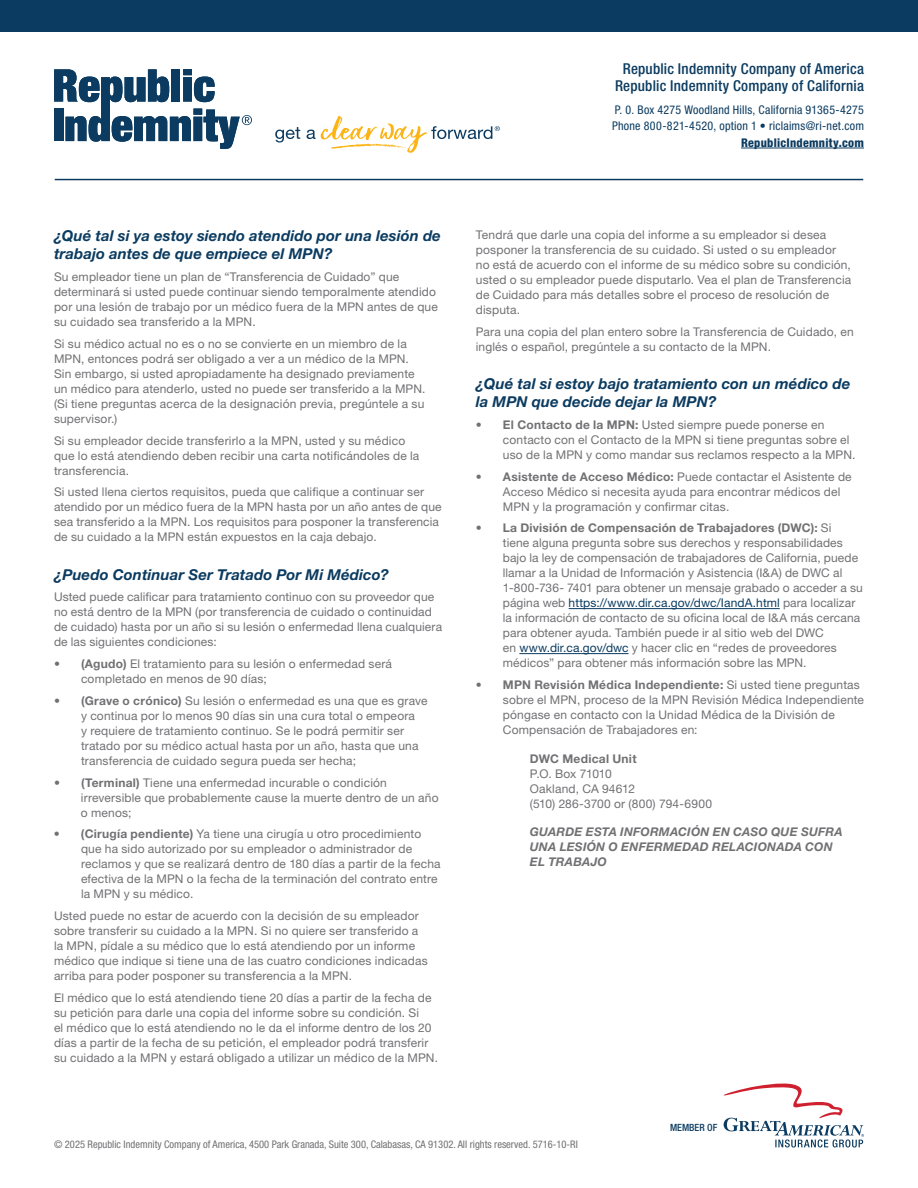
<style>
.page{position:relative;width:918px;height:1188px;background:#fff}
.page>*{position:absolute;margin:0;border:0;box-sizing:border-box;transform-origin:0 0}
.t1{font:italic 700 15px/18px "Helvetica Neue LT Std";letter-spacing:.005em;color:#0b3b60}
.t2{font:500 condensed 15px/16.5px "Helvetica Neue LT Std";letter-spacing:.015em;color:#0b3b60;text-align:center}
.t3{font:12px/15px "Helvetica Neue LT Std";letter-spacing:.01em;color:#717073}
.t4{font:condensed 12px/16.5px "Helvetica Neue LT Std";letter-spacing:.02em;color:#0b3b60}
.t5{font:italic 700 12px/15px "Helvetica Neue LT Std";letter-spacing:.02em;color:#717073}
.t6{font:800 condensed 12px "Helvetica Neue LT Std";letter-spacing:.02em;color:#0b3b60}
.t7{font:700 12px "Helvetica Neue LT Std";letter-spacing:.025em;color:#717073}
.t8{font:condensed 10.5px "Helvetica Neue LT Std";color:#717073}
.t9{font:500 condensed 9.9px "Helvetica Neue LT Std";color:#0b3b60}
.s1{font-weight:700}
.s2{color:#0b3b60}
</style>
<div class="page">
<div style="left:0;top:0;width:918px;height:31px;background:#0b3b60"></div>
<svg style="left:54px;top:69px;width:198px;height:80px"></svg>
<svg style="left:275px;top:127px;width:25px;height:16px"></svg>
<svg style="left:307px;top:130px;width:8px;height:9px"></svg>
<svg style="left:321px;top:115px;width:179px;height:38px"></svg>
<svg style="left:723px;top:1084px;width:141px;height:63px"></svg>
<hr style="left:741px;top:148px;width:123px;height:1px;background:#0b3b60">
<hr style="left:55px;top:179px;width:808px;height:1px;background:#0b3b60">
<hr style="left:569px;top:608px;width:211px;height:1px;background:#0b3b60">
<hr style="left:519px;top:653px;width:110px;height:1px;background:#0b3b60">
<p class="t1" style="left:54px;top:227px;width:388px">¿Qué tal si ya estoy siendo atendido por una lesión de trabajo antes de que empiece el MPN?</p>
<p class="t3" style="left:54px;top:269px;width:385px">Su empleador tiene un plan de “Transferencia de Cuidado” que determinará si usted puede continuar siendo temporalmente atendido por una lesión de trabajo por un médico fuera de la MPN antes de que su cuidado sea transferido a la MPN.</p>
<p class="t3" style="left:54px;top:336px;width:373px">Si su médico actual no es o no se convierte en un miembro de la MPN, entonces podrá ser obligado a ver a un médico de la MPN.<br>Sin embargo, si usted apropiadamente ha designado previamente un médico para atenderlo, usted no puede ser transferido a la MPN. (Si tiene preguntas acerca de la designación previa, pregúntele a su supervisor.)</p>
<p class="t3" style="left:54px;top:433px;width:367px">Si su empleador decide transferirlo a la MPN, usted y su médico que lo está atendiendo deben recibir una carta notificándoles de la transferencia.</p>
<p class="t3" style="left:54px;top:484px;width:389px">Si usted llena ciertos requisitos, pueda que califique a continuar ser atendido por un médico fuera de la MPN hasta por un año antes de que sea transferido a la MPN. Los requisitos para posponer la transferencia de su cuidado a la MPN están expuestos en la caja debajo.</p>
<p class="t1" style="left:54px;top:565px;width:336px">¿Puedo Continuar Ser Tratado Por Mi Médico?</p>
<p class="t3" style="left:54px;top:589px;width:390px">Usted puede calificar para tratamiento continuo con su proveedor que no está dentro de la MPN (por transferencia de cuidado o continuidad de cuidado) hasta por un año si su lesión o enfermedad llena cualquiera de las siguientes condiciones:</p>
<p class="t3" style="left:81px;top:656px;width:313px;text-indent:-27px">• <span class="s1">(Agudo)</span> El tratamiento para su lesión o enfermedad será completado en menos de 90 días;</p>
<p class="t3" style="left:81px;top:693px;width:348px;text-indent:-27px">• <span class="s1">(Grave o crónico)</span> Su lesión o enfermedad es una que es grave y continua por lo menos 90 días sin una cura total o empeora<br>y requiere de tratamiento continuo. Se le podrá permitir ser tratado por su médico actual hasta por un año, hasta que una transferencia de cuidado segura pueda ser hecha;</p>
<p class="t3" style="left:81px;top:775px;width:359px;text-indent:-27px">• <span class="s1">(Terminal)</span> Tiene una enfermedad incurable o condición irreversible que probablemente cause la muerte dentro de un año o menos;</p>
<p class="t3" style="left:81px;top:826px;width:361px;text-indent:-27px">• <span class="s1">(Cirugía pendiente)</span> Ya tiene una cirugía u otro procedimiento que ha sido autorizado por su empleador o administrador de reclamos y que se realizará dentro de 180 días a partir de la fecha efectiva de la MPN o la fecha de la terminación del contrato entre la MPN y su médico.</p>
<p class="t3" style="left:54px;top:908px;width:375px">Usted puede no estar de acuerdo con la decisión de su empleador sobre transferir su cuidado a la MPN. Si no quiere ser transferido a la MPN, pídale a su médico que lo está atendiendo por un informe médico que indique si tiene una de las cuatro condiciones indicadas arriba para poder posponer su transferencia a la MPN.</p>
<p class="t3" style="left:54px;top:990px;width:386px">El médico que lo está atendiendo tiene 20 días a partir de la fecha de su petición para darle una copia del informe sobre su condición. Si<br>el médico que lo está atendiendo no le da el informe dentro de los 20 días a partir de la fecha de su petición, el empleador podrá transferir su cuidado a la MPN y estará obligado a utilizar un médico de la MPN.</p>
<p class="t2" style="left:615px;top:60px;width:250px">Republic Indemnity Company of America<br>Republic Indemnity Company of California</p>
<p class="t4" style="left:612px;top:101px;width:253px">P. 0. Box 4275 Woodland Hills, California 91365-4275<br>Phone 800-821-4520, option 1 • riclaims@ri-net.com</p>
<p class="t6" style="left:741px;top:135px;width:124px">RepublicIndemnity.com</p>
<p class="t3" style="left:476px;top:227px;width:377px">Tendrá que darle una copia del informe a su empleador si desea posponer la transferencia de su cuidado. Si usted o su empleador no está de acuerdo con el informe de su médico sobre su condición, usted o su empleador puede disputarlo. Vea el plan de Transferencia de Cuidado para más detalles sobre el proceso de resolución de disputa.</p>
<p class="t3" style="left:476px;top:324px;width:379px">Para una copia del plan entero sobre la Transferencia de Cuidado, en inglés o español, pregúntele a su contacto de la MPN.</p>
<p class="t1" style="left:476px;top:374px;width:376px">¿Qué tal si estoy bajo tratamiento con un médico de la MPN que decide dejar la MPN?</p>
<p class="t3" style="left:503px;top:417px;width:354px;text-indent:-27px">• <span class="s1">El Contacto de la MPN:</span> Usted siempre puede ponerse en contacto con el Contacto de la MPN si tiene preguntas sobre el uso de la MPN y como mandar sus reclamos respecto a la MPN.</p>
<p class="t3" style="left:503px;top:469px;width:350px;text-indent:-27px">• <span class="s1">Asistente de Acceso Médico:</span> Puede contactar el Asistente de<br>Acceso Médico si necesita ayuda para encontrar médicos del<br>MPN y la programación y confirmar citas.</p>
<p class="t3" style="left:503px;top:520px;width:361px;text-indent:-27px">• <span class="s1">La División de Compensación de Trabajadores (DWC):</span> Si<br>tiene alguna pregunta sobre sus derechos y responsabilidades bajo la ley de compensación de trabajadores de California, puede llamar a la Unidad de Información y Asistencia (I&amp;A) de DWC al 1-800-736- 7401 para obtener un mensaje grabado o acceder a su página web <span class="s2">https://www.dir.ca.gov/dwc/IandA.html</span> para localizar la información de contacto de su oficina local de I&amp;A más cercana para obtener ayuda. También puede ir al sitio web del DWC<br>en <span class="s2">www.dir.ca.gov/dwc</span> y hacer clic en “redes de proveedores médicos” para obtener más información sobre las MPN.</p>
<p class="t3" style="left:503px;top:677px;width:363px;text-indent:-27px">• <span class="s1">MPN Revisión Médica Independiente:</span> Si usted tiene preguntas sobre el MPN, proceso de la MPN Revisión Médica Independiente póngase en contacto con la Unidad Médica de la División de Compensación de Trabajadores en:</p>
<p class="t7" style="left:530px;top:751px;width:108px">DWC Medical Unit</p>
<p class="t3" style="left:530px;top:766px;width:184px">P.O. Box 71010<br>Oakland, CA 94612<br>(510) 286-3700 or (800) 794-6900</p>
<p class="t5" style="left:530px;top:824px;width:314px">GUARDE ESTA INFORMACIÓN EN CASO QUE SUFRA<br>UNA LESIÓN O ENFERMEDAD RELACIONADA CON<br>EL TRABAJO</p>
<p class="t9" style="left:670px;top:1121px;width:49px">MEMBER OF</p>
<p class="t8" style="left:54px;top:1138px;width:525px">© 2025 Republic Indemnity Company of America, 4500 Park Granada, Suite 300, Calabasas, CA 91302. All rights reserved. 5716-10-RI</p>
</div>
